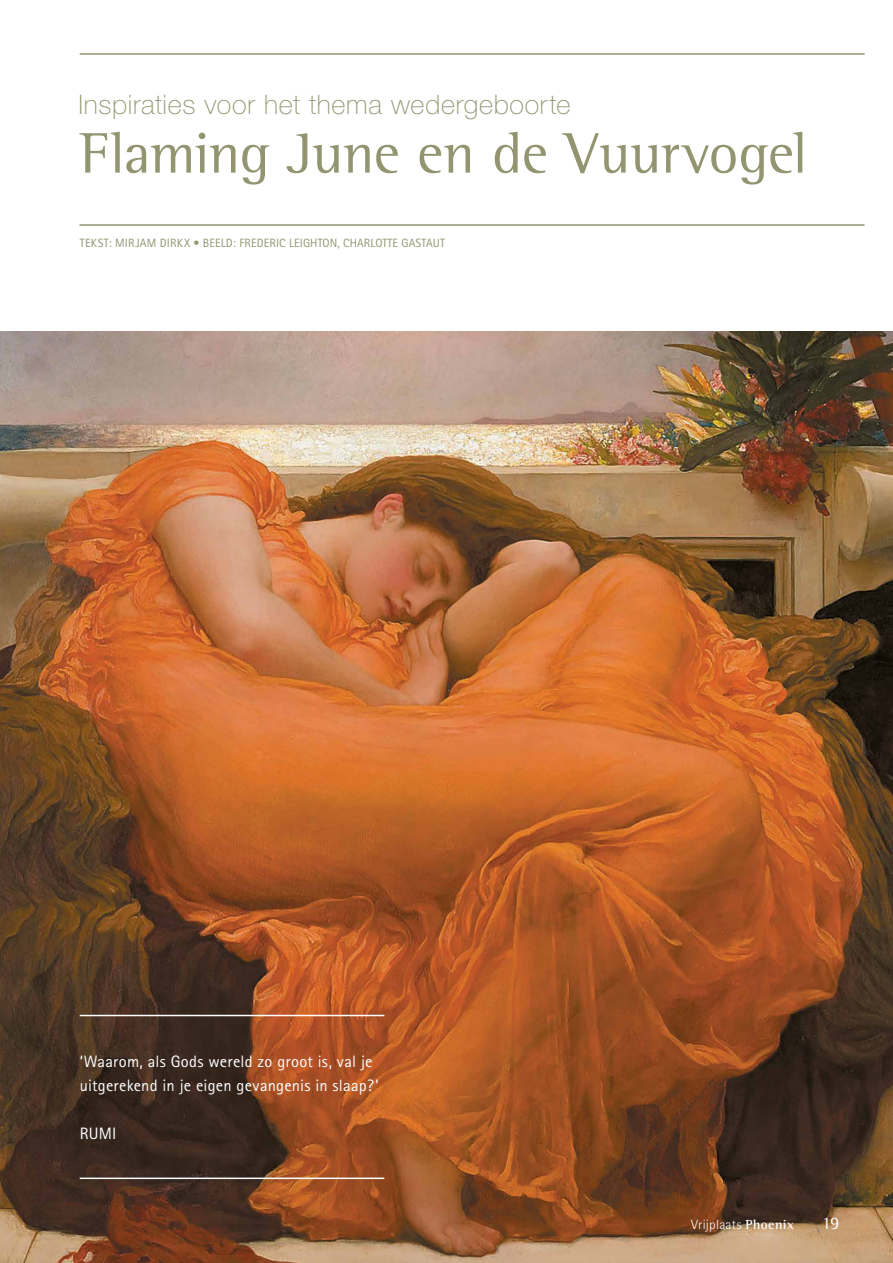
<style>
.page{position:relative;width:893px;height:1263px;background:#fff}
.page>*{position:absolute;margin:0;border:0;box-sizing:border-box;transform-origin:0 0}
.t1{font:58.5px "Rotis Semi Serif";letter-spacing:-.005em;color:#939571}
.t2{font:100 27px "Helvetica Neue";letter-spacing:.025em;color:#939571}
.t3{font:18px "Rotis Semi Serif";color:#fff}
.t4{font:16.5px/24px "Rotis Sans Serif";letter-spacing:.01em;color:#fff}
.t5{font:300 13.5px "Rotis Semi Sans";letter-spacing:.02em;color:#fff}
.t6{font:12px "Rotis Sans Serif";letter-spacing:.01em;color:#939571}
.s1{font-family:"Rotis Semi Serif";font-weight:700}
</style>
<div class="page">
<img style="left:0;top:332px;width:893px;height:931px">
<hr style="left:80px;top:224px;width:784px;height:2px;background:#939571">
<hr style="left:80px;top:53px;width:785px;height:2px;background:#939571">
<hr style="left:80px;top:1015px;width:304px;height:1px;background:#fff">
<hr style="left:80px;top:1177px;width:304px;height:2px;background:#fff">
<h2 class="t2" style="left:79px;top:90px;width:493px">Inspiraties voor het thema wedergeboorte</h2>
<h1 class="t1" style="left:80px;top:119px;width:729px">Flaming June en de Vuurvogel</h1>
<p class="t6" style="left:80px;top:236px;width:367px">TEKST: MIRJAM DIRKX • BEELD: FREDERIC LEIGHTON, CHARLOTTE GASTAUT</p>
<p class="t4" style="left:80px;top:1049px;width:301px">‘Waarom, als Gods wereld zo groot is, val je uitgerekend in je eigen gevangenis in slaap?’</p>
<p class="t4" style="left:80px;top:1121px;width:38px">RUMI</p>
<p class="t5" style="left:691px;top:1217px;width:104px">Vrijplaats <span class="s1">Phoenix</span></p>
<p class="t3" style="left:822px;top:1212px;width:19px">19</p>
</div>
